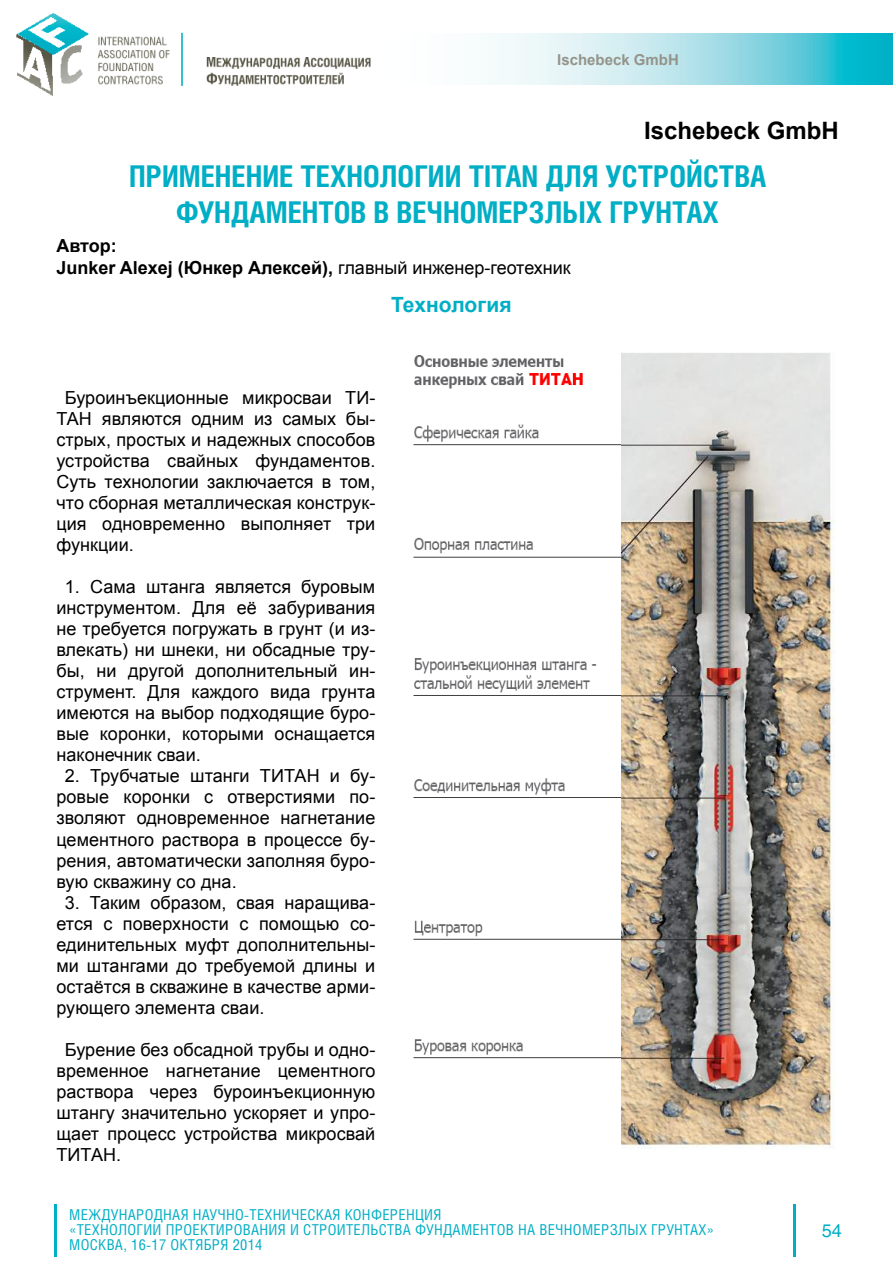
<style>
.page{position:relative;width:893px;height:1263px;background:#fff}
.page>*{position:absolute;margin:0;border:0;box-sizing:border-box;transform-origin:0 0}
.t1{font:700 30px/36px "Helios Cond";color:#00aec5;text-align:center}
.t2{font:700 24px "Arial";color:#000}
.t3{font:700 21px "Arial";letter-spacing:.005em;color:#00aec5}
.t4{font:18px/21px "Arial";letter-spacing:.005em;color:#000;text-align:justify}
.t5{font:700 18px/21.6px "Arial";color:#000}
.t6{font:18px "Helios";color:#00aec5}
.t7{font:15px/15px "Helios Cond";letter-spacing:.02em;color:#00aec5}
.t8{font:700 15px "Arial";color:#94948b}
.s1{font-weight:400}
</style>
<div class="page">
<svg style="left:494px;top:33px;width:398px;height:51px;background:#99dce6"></svg>
<img style="left:16px;top:13px;width:355px;height:83px">
<hr style="left:54px;top:1205px;width:2px;height:52px;background:#00aec5">
<hr style="left:793px;top:1205px;width:3px;height:52px;background:#00aec5">
<img style="left:621px;top:353px;width:214px;height:796px">
<img style="left:413px;top:355px;width:208px;height:704px">
<p class="t8" style="left:557px;top:50px;width:123px">Ischebeck GmbH</p>
<h2 class="t2" style="left:644px;top:114px;width:196px">Ischebeck GmbH</h2>
<h1 class="t1" style="left:129px;top:157px;width:639px">Применение технологии TITAN для устройства фундаментов в вечномерзлых грунтах</h1>
<p class="t5" style="left:56px;top:236px;width:516px">Автор:<br>Junker Alexej (Юнкер Алексей), <span class="s1">главный инженер-геотехник</span></p>
<p class="t3" style="left:391px;top:291px;width:122px">Технология</p>
<p class="t4" style="left:56px;top:388px;width:320px;text-indent:8px">Буроинъекционные микросваи ТИ-ТАН являются одним из самых бы&shy;стрых, простых и надежных способов устройства свайных фундаментов.<br>Суть технологии заключается в том, что сборная металлическая конструк&shy;ция одновременно выполняет три функции.</p>
<p class="t4" style="left:56px;top:577px;width:320px;text-indent:8px">1. Сама штанга является буровым инструментом. Для её забуривания не требуется погружать в грунт (и из&shy;влекать) ни шнеки, ни обсадные тру&shy;бы, ни другой дополнительный ин&shy;струмент. Для каждого вида грунта имеются на выбор подходящие буро&shy;вые коронки, которыми оснащается наконечник сваи.</p>
<p class="t4" style="left:56px;top:766px;width:320px;text-indent:8px">2. Трубчатые штанги ТИТАН и бу&shy;ровые коронки с отверстиями по&shy;зволяют одновременное нагнетание цементного раствора в процессе бу&shy;рения, автоматически заполняя буро&shy;вую скважину со дна.</p>
<p class="t4" style="left:56px;top:892px;width:320px;text-indent:8px">3. Таким образом, свая наращива&shy;ется с поверхности с помощью со&shy;единительных муфт дополнительны&shy;ми штангами до требуемой длины и остаётся в скважине в качестве арми&shy;рующего элемента сваи.</p>
<p class="t4" style="left:56px;top:1039px;width:320px;text-indent:8px">Бурение без обсадной трубы и одно&shy;временное нагнетание цементного раствора через буроинъекционную штангу значительно ускоряет и упро&shy;щает процесс устройства микросвай ТИТАН.</p>
<p class="t7" style="left:69px;top:1207px;width:646px">Международная научно-техническая конференция<br>«Технологии проектирования и строительства фундаментов на вечномерзлых грунтах»<br>Москва, 16-17 октября 2014</p>
<p class="t6" style="left:822px;top:1220px;width:22px">54</p>
</div>
